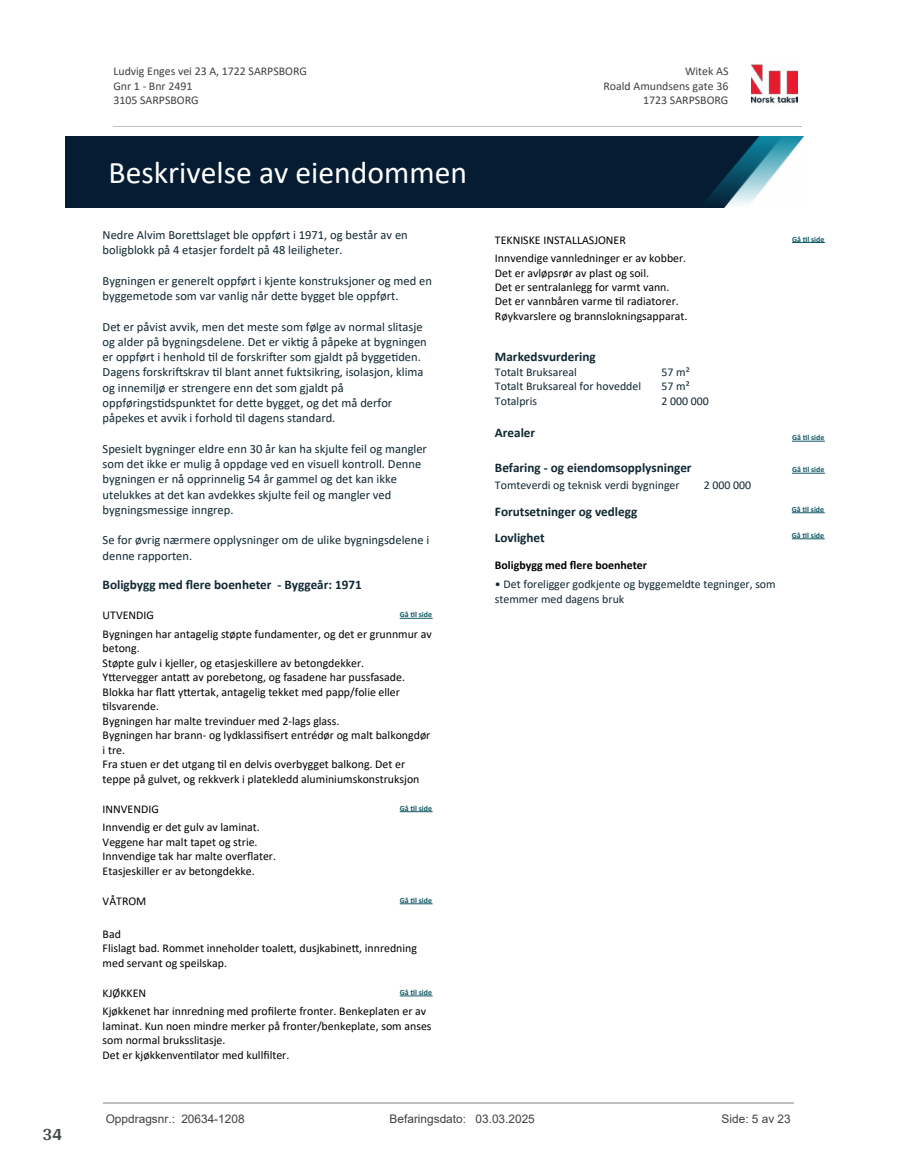
<style>
.page{position:relative;width:915px;height:1172px;background:#fff}
.page>*{position:absolute;margin:0;border:0;box-sizing:border-box;transform-origin:0 0}
.t1{font:31.65px "Calibri";color:#fff}
.t2{font:700 18px "Arya";color:#414749}
.t3{font:700 13.2px/26.1px "Calibri";color:#102732}
.t4{font:12.45px/15.3px "Calibri";color:#102732}
.t5{font:11.85px/14.4px "Calibri";color:#000}
.t6{font:11.85px/14.4px "Calibri";color:#102732}
.t7{font:11.85px/14.5px "Calibri";color:#404040}
.t8{font:11.85px "Arial";color:#404040}
.t9{font:700 11.85px "Calibri";color:#000}
.t10{font:700 7.95px "Calibri";color:#115965}
</style>
<div class="page">
<hr style="left:399px;top:618px;width:33px;height:1px;background:#115965">
<hr style="left:399px;top:811px;width:33px;height:1px;background:#115965">
<hr style="left:399px;top:903px;width:33px;height:1px;background:#115965">
<hr style="left:399px;top:996px;width:33px;height:1px;background:#115965">
<hr style="left:791px;top:441px;width:33px;height:1px;background:#115965">
<hr style="left:791px;top:242px;width:33px;height:1px;background:#115965">
<hr style="left:791px;top:473px;width:33px;height:1px;background:#115965">
<hr style="left:791px;top:538px;width:33px;height:1px;background:#115965">
<hr style="left:791px;top:512px;width:33px;height:1px;background:#115965">
<img style="left:751px;top:64px;width:46px;height:40px">
<hr style="left:113px;top:127px;width:688px;height:1px;background:#c0c0c0">
<img style="left:65px;top:137px;width:738px;height:71px">
<hr style="left:103px;top:1102px;width:690px;height:1px;background:#c0c0c0">
<h2 class="t2" style="left:43px;top:1123px;width:21px">34</h2>
<p class="t7" style="left:113px;top:64px;width:195px">Ludvig Enges vei 23 A, 1722 SARPSBORG<br>Gnr 1 - Bnr 2491<br>3105 SARPSBORG</p>
<p class="t7" style="left:684px;top:64px;width:45px">Witek AS</p>
<p class="t7" style="left:603px;top:78px;width:126px">Roald Amundsens gate 36</p>
<p class="t7" style="left:643px;top:93px;width:87px">1723 SARPSBORG</p>
<h1 class="t1" style="left:109px;top:150px;width:360px">Beskrivelse av eiendommen</h1>
<p class="t4" style="left:103px;top:227px;width:306px">Nedre Alvim Bore琀琀slaget ble oppført i 1971, og består av en boligblokk på 4 etasjer fordelt på 48 leiligheter.</p>
<p class="t4" style="left:103px;top:273px;width:331px">Bygningen er generelt oppført i kjente konstruksjoner og med en byggemetode som var vanlig når de琀琀e bygget ble oppført.</p>
<p class="t4" style="left:103px;top:318px;width:325px">Det er påvist avvik, men det meste som følge av normal slitasje og alder på bygningsdelene. Det er vik琀椀g å påpeke at bygningen er oppført i henhold 琀椀l de forskri昀琀er som gjaldt på bygge琀椀den.<br>Dagens forskri昀琀skrav 琀椀l blant annet fuktsikring, isolasjon, klima og innemiljø er strengere enn det som gjaldt på<br>oppførings琀椀dspunktet for de琀琀e bygget, og det må derfor påpekes et avvik i forhold 琀椀l dagens standard.</p>
<p class="t4" style="left:103px;top:441px;width:326px">Spesielt bygninger eldre enn 30 år kan ha skjulte feil og mangler som det ikke er mulig å oppdage ved en visuell kontroll. Denne bygningen er nå opprinnelig 54 år gammel og det kan ikke utelukkes at det kan avdekkes skjulte feil og mangler ved bygningsmessige inngrep.</p>
<p class="t4" style="left:103px;top:532px;width:328px">Se for øvrig nærmere opplysninger om de ulike bygningsdelene i denne rapporten.</p>
<p class="t3" style="left:103px;top:571px;width:260px">Boligbygg med 昀氀ere boenheter - Byggeår: 1971</p>
<p class="t5" style="left:103px;top:608px;width:53px">UTVENDIG</p>
<p class="t10" style="left:399px;top:609px;width:34px">Gå 琀椀l side</p>
<p class="t5" style="left:103px;top:626px;width:330px">Bygningen har antagelig støpte fundamenter, og det er grunnmur av betong.<br>Støpte gulv i kjeller, og etasjeskillere av betongdekker.<br>Y琀琀ervegger anta琀琀 av porebetong, og fasadene har pussfasade.<br>Blokka har 昀氀a琀琀 y琀琀ertak, antagelig tekket med papp/folie eller<br>琀椀lsvarende.<br>Bygningen har malte trevinduer med 2-lags glass.<br>Bygningen har brann- og lydklassi昀椀sert entrédør og malt balkongdør i tre.<br>Fra stuen er det utgang 琀椀l en delvis overbygget balkong. Det er teppe på gulvet, og rekkverk i platekledd aluminiumskonstruksjon</p>
<p class="t5" style="left:103px;top:801px;width:58px">INNVENDIG</p>
<p class="t10" style="left:399px;top:802px;width:34px">Gå 琀椀l side</p>
<p class="t5" style="left:103px;top:820px;width:175px">Innvendig er det gulv av laminat.<br>Veggene har malt tapet og strie.<br>Innvendige tak har malte over昀氀ater.<br>Etasjeskiller er av betongdekke.</p>
<p class="t5" style="left:103px;top:893px;width:45px">VÅTROM</p>
<p class="t10" style="left:399px;top:895px;width:34px">Gå 琀椀l side</p>
<p class="t5" style="left:103px;top:926px;width:316px">Bad<br>Flislagt bad. Rommet inneholder toale琀琀, dusjkabine琀琀, innredning med servant og speilskap.</p>
<p class="t5" style="left:103px;top:985px;width:45px">KJØKKEN</p>
<p class="t10" style="left:399px;top:987px;width:34px">Gå 琀椀l side</p>
<p class="t5" style="left:103px;top:1004px;width:330px">Kjøkkenet har innredning med pro昀椀lerte fronter. Benkeplaten er av laminat. Kun noen mindre merker på fronter/benkeplate, som anses som normal bruksslitasje.<br>Det er kjøkkenven琀椀lator med kull昀椀lter.</p>
<p class="t5" style="left:495px;top:232px;width:132px">TEKNISKE INSTALLASJONER</p>
<p class="t10" style="left:791px;top:233px;width:34px">Gå 琀椀l side</p>
<p class="t5" style="left:495px;top:251px;width:194px">Innvendige vannledninger er av kobber.<br>Det er avløpsrør av plast og soil.<br>Det er sentralanlegg for varmt vann.<br>Det er vannbåren varme 琀椀l radiatorer.<br>Røykvarslere og brannslokningsapparat.</p>
<p class="t3" style="left:495px;top:343px;width:102px">Markedsvurdering</p>
<p class="t6" style="left:495px;top:393px;width:44px">Totalpris</p>
<p class="t6" style="left:661px;top:393px;width:49px">2 000 000</p>
<p class="t6" style="left:495px;top:364px;width:83px">Totalt Bruksareal</p>
<p class="t6" style="left:661px;top:364px;width:30px">57 m²</p>
<p class="t6" style="left:495px;top:379px;width:147px">Totalt Bruksareal for hoveddel</p>
<p class="t6" style="left:661px;top:379px;width:30px">57 m²</p>
<p class="t3" style="left:495px;top:419px;width:42px">Arealer</p>
<p class="t3" style="left:495px;top:454px;width:198px">Befaring - og eiendomsopplysninger</p>
<p class="t6" style="left:495px;top:478px;width:186px">Tomteverdi og teknisk verdi bygninger</p>
<p class="t6" style="left:703px;top:478px;width:49px">2 000 000</p>
<p class="t3" style="left:495px;top:498px;width:144px">Forutsetninger og vedlegg<br>Lovlighet</p>
<p class="t9" style="left:495px;top:557px;width:153px">Boligbygg med 昀氀ere boenheter</p>
<p class="t6" style="left:495px;top:577px;width:282px">• Det foreligger godkjente og byggemeldte tegninger, som stemmer med dagens bruk</p>
<p class="t10" style="left:791px;top:432px;width:34px">Gå 琀椀l side</p>
<p class="t10" style="left:791px;top:464px;width:34px">Gå 琀椀l side</p>
<p class="t10" style="left:791px;top:504px;width:34px">Gå 琀椀l side</p>
<p class="t10" style="left:791px;top:530px;width:34px">Gå 琀椀l side</p>
<p class="t8" style="left:106px;top:1111px;width:140px">Oppdragsnr.: 20634-1208</p>
<p class="t8" style="left:389px;top:1111px;width:147px">Befaringsdato: 03.03.2025</p>
<p class="t8" style="left:721px;top:1111px;width:71px">Side: 5 av 23</p>
</div>
